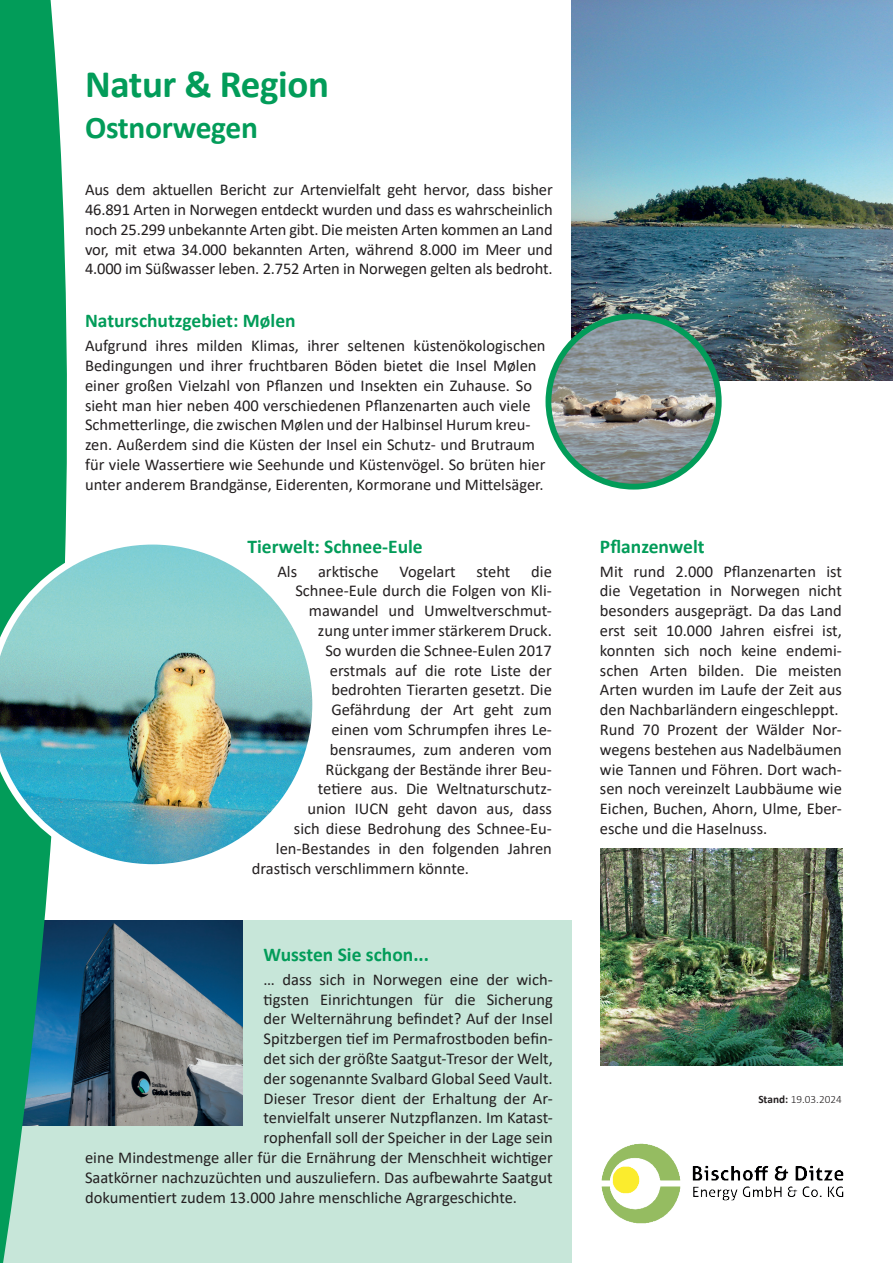
<style>
.page{position:relative;width:893px;height:1263px;background:#fff}
.page>*{position:absolute;margin:0;border:0;box-sizing:border-box;transform-origin:0 0}
.t1{font:700 39px "Calibri";letter-spacing:-.01em;color:#029c59}
.t2{font:700 31.5px "Calibri";letter-spacing:-.01em;color:#029c59}
.t3{font:700 19.5px "Calibri";color:#029c59}
.t4{font:16.5px/19.8px "Calibri";color:#231f20}
.t5{font:300 11.25px "Calibri";color:#231f20}
.s1{font-weight:700}
</style>
<div class="page">
<div style="left:0;top:921px;width:571px;height:342px;background:#c7e6d9"></div>
<img style="left:107px;top:921px;width:135px;height:204px">
<img style="left:571px;top:0;width:322px;height:381px">
<img style="left:548px;top:316px;width:171px;height:171px;border-radius:85px">
<div style="left:545px;top:313px;width:177px;height:177px;border:6px solid #029c59;border-radius:50%"></div>
<img style="left:601px;top:849px;width:242px;height:216px">
<img style="left:601px;top:1144px;width:243px;height:80px">
<svg style="left:0;top:0;width:107px;height:1263px"></svg>
<img style="left:0;top:538px;width:313px;height:333px">
<h1 class="t1" style="left:85px;top:57px;width:245px">Natur &amp; Region</h1>
<h2 class="t2" style="left:85px;top:105px;width:174px">Ostnorwegen</h2>
<p class="t4" style="left:85px;top:179px;width:469px;text-align:justify">Aus dem aktuellen Bericht zur Artenvielfalt geht hervor, dass bisher 46.891 Arten in Norwegen entdeckt wurden und dass es wahrscheinlich noch 25.299 unbekannte Arten gibt. Die meisten Arten kommen an Land vor, mit etwa 34.000 bekannten Arten, während 8.000 im Meer und 4.000 im Süßwasser leben. 2.752 Arten in Norwegen gelten als bedroht.</p>
<p class="t3" style="left:85px;top:307px;width:212px">Naturschutzgebiet: Mølen</p>
<p class="t4" style="left:85px;top:335px;width:462px">Aufgrund ihres milden Klimas, ihrer seltenen küstenökologischen Bedingungen und ihrer fruchtbaren Böden bietet die Insel Mølen einer großen Vielzahl von Pflanzen und Insekten ein Zuhause. So sieht man hier neben 400 verschiedenen Pflanzenarten auch viele Schmetterlinge, die zwischen Mølen und der Halbinsel Hurum kreu&shy;zen. Außerdem sind die Küsten der Insel ein Schutz- und Brutraum für viele Wassertiere wie Seehunde und Küstenvögel. So brüten hier unter anderem Brandgänse, Eiderenten, Kormorane und Mittelsäger.</p>
<p class="t3" style="left:247px;top:532px;width:177px">Tierwelt: Schnee-Eule</p>
<p class="t4" style="left:277px;top:561px;width:21px">Als</p>
<p class="t4" style="left:318px;top:561px;width:62px">arktische</p>
<p class="t4" style="left:399px;top:561px;width:58px">Vogelart</p>
<p class="t4" style="left:476px;top:561px;width:35px">steht</p>
<p class="t4" style="left:531px;top:561px;width:22px">die</p>
<p class="t4" style="left:295px;top:581px;width:258px">Schnee-Eule durch die Folgen von Kli-</p>
<p class="t4" style="left:309px;top:600px;width:244px">mawandel und Umweltverschmut-</p>
<p class="t4" style="left:318px;top:620px;width:235px">zung unter immer stärkerem Druck.</p>
<p class="t4" style="left:325px;top:640px;width:228px">So wurden die Schnee-Eulen 2017</p>
<p class="t4" style="left:330px;top:660px;width:224px">erstmals auf die rote Liste der</p>
<p class="t4" style="left:331px;top:680px;width:222px">bedrohten Tierarten gesetzt. Die</p>
<p class="t4" style="left:331px;top:699px;width:222px">Gefährdung der Art geht zum</p>
<p class="t4" style="left:331px;top:719px;width:222px">einen vom Schrumpfen ihres Le-</p>
<p class="t4" style="left:330px;top:739px;width:223px">bensraumes, zum anderen vom</p>
<p class="t4" style="left:325px;top:759px;width:228px">Rückgang der Bestände ihrer Beu-</p>
<p class="t4" style="left:318px;top:779px;width:234px">tetiere aus. Die Weltnaturschutz-</p>
<p class="t4" style="left:307px;top:798px;width:246px">union IUCN geht davon aus, dass</p>
<p class="t4" style="left:294px;top:818px;width:259px">sich diese Bedrohung des Schnee-Eu-</p>
<p class="t4" style="left:276px;top:838px;width:278px">len-Bestandes in den folgenden Jahren</p>
<p class="t4" style="left:252px;top:858px;width:219px">drastisch verschlimmern könnte.</p>
<p class="t3" style="left:264px;top:940px;width:167px">Wussten Sie schon...</p>
<p class="t4" style="left:264px;top:969px;width:291px">… dass sich in Norwegen eine der wich-</p>
<p class="t4" style="left:264px;top:989px;width:291px">tigsten Einrichtungen für die Sicherung</p>
<p class="t4" style="left:264px;top:1009px;width:291px">der Welternährung befindet? Auf der Insel</p>
<p class="t4" style="left:264px;top:1028px;width:291px">Spitzbergen tief im Permafrostboden befin-</p>
<p class="t4" style="left:264px;top:1048px;width:291px">det sich der größte Saatgut-Tresor der Welt,</p>
<p class="t4" style="left:264px;top:1068px;width:291px">der sogenannte Svalbard Global Seed Vault.</p>
<p class="t4" style="left:264px;top:1088px;width:291px">Dieser Tresor dient der Erhaltung der Ar-</p>
<p class="t4" style="left:264px;top:1108px;width:291px">tenvielfalt unserer Nutzpflanzen. Im Katast-</p>
<p class="t4" style="left:264px;top:1127px;width:291px">rophenfall soll der Speicher in der Lage sein</p>
<p class="t4" style="left:85px;top:1147px;width:469px">eine Mindestmenge aller für die Ernährung der Menschheit wichtiger</p>
<p class="t4" style="left:85px;top:1167px;width:469px">Saatkörner nachzuzüchten und auszuliefern. Das aufbewahrte Saatgut</p>
<p class="t4" style="left:85px;top:1187px;width:433px">dokumentiert zudem 13.000 Jahre menschliche Agrargeschichte.</p>
<p class="t3" style="left:600px;top:532px;width:106px">Pflanzenwelt</p>
<p class="t4" style="left:600px;top:561px;width:244px">Mit rund 2.000 Pflanzenarten ist die Vegetation in Norwegen nicht besonders ausgeprägt. Da das Land erst seit 10.000 Jahren eisfrei ist, konnten sich noch keine endemi&shy;schen Arten bilden. Die meisten<br>Arten wurden im Laufe der Zeit aus den Nachbarländern eingeschleppt.<br>Rund 70 Prozent der Wälder Nor&shy;wegens bestehen aus Nadelbäumen wie Tannen und Föhren. Dort wach&shy;sen noch vereinzelt Laubbäume wie<br>Eichen, Buchen, Ahorn, Ulme, Eber&shy;esche und die Haselnuss.</p>
<p class="t5" style="left:758px;top:1092px;width:85px"><span class="s1">Stand:</span> 19.03.2024</p>
</div>
